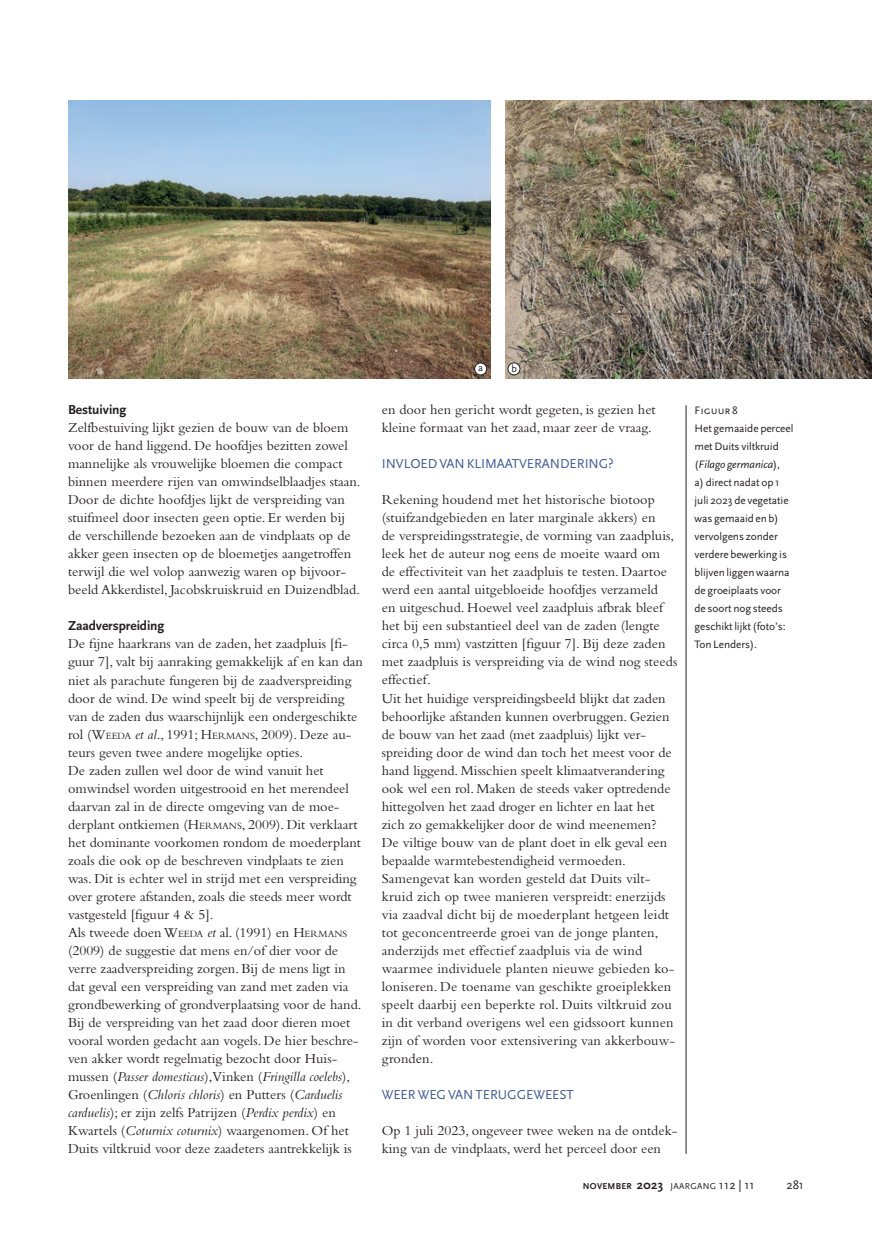
<style>
.page{position:relative;width:872px;height:1234px;background:#fff}
.page>*{position:absolute;margin:0;border:0;box-sizing:border-box;transform-origin:0 0}
.t1{font:14.25px/18px "Bembo";color:#231f20}
.t2{font:13.5px "Scala Sans";letter-spacing:-.005em;color:#405b90}
.t3{font:700 13.5px "Scala Sans";letter-spacing:-.005em;color:#231f20}
.t4{font:12.75px "Scala Sans";color:#231f20}
.t5{font:11.25px/18px "Scala Sans";letter-spacing:-.005em;color:#231f20}
.t6{font:11.25px "Scala Sans Caps";letter-spacing:-.005em;color:#231f20}
.t7{font:10.5px "Scala Sans";color:#231f20}
.t8{font:700 8.85px "Scala Sans";letter-spacing:.035em;color:#231f20}
.s1{font-style:inherit}
.s2{font-size:10.05px}
.s3{font-style:italic}
.s4{font-size:12.75px}
.s5{font-weight:400}
.s6{font-weight:400;font-size:12.75px}
</style>
<div class="page">
<hr style="left:686px;top:405px;width:1px;height:748px;background:#231f20">
<img style="left:68px;top:100px;width:422px;height:278px">
<img style="left:505px;top:100px;width:367px;height:278px">
<div style="left:508px;top:363px;width:12px;height:12px;background:#fff;border-radius:50%"></div>
<div style="left:507px;top:362px;width:13px;height:13px;border:1px solid #231f20;border-radius:50%"></div>
<div style="left:474px;top:363px;width:12px;height:12px;background:#fff;border-radius:50%"></div>
<div style="left:474px;top:362px;width:13px;height:13px;border:1px solid #231f20;border-radius:50%"></div>
<p class="t3" style="left:68px;top:402px;width:60px">Bestuiving</p>
<p class="t1" style="left:68px;top:418px;width:294px">Zelfbestuiving lijkt gezien de bouw van de bloem voor de hand liggend. De hoofdjes bezitten zowel mannelijke als vrouwelijke bloemen die compact binnen meerdere rijen van omwindselblaadjes staan.<br>Door de dichte hoofdjes lijkt de verspreiding van stuifmeel door insecten geen optie. Er werden bij de verschillende bezoeken aan de vindplaats op de akker geen insecten op de bloemetjes aangetroffen terwijl die wel volop aanwezig waren op bijvoor&shy;beeld Akkerdistel, Jacobskruiskruid en Duizendblad.</p>
<p class="t3" style="left:68px;top:618px;width:98px">Zaadverspreiding</p>
<p class="t1" style="left:68px;top:634px;width:296px">De fijne haarkrans van de zaden, het zaadpluis [fi&shy;guur 7], valt bij aanraking gemakkelijk af en kan dan niet als parachute fungeren bij de zaadverspreiding door de wind. De wind speelt bij de verspreiding van de zaden dus waarschijnlijk een ondergeschikte rol (<span class="s1">W</span><span class="s2">EEDA</span> <span class="s3">et al</span>., 1991; <span class="s1">H</span><span class="s2">ERMANS</span>, 2009). Deze au&shy;teurs geven twee andere mogelijke opties.<br>De zaden zullen wel door de wind vanuit het omwindsel worden uitgestrooid en het merendeel daarvan zal in de directe omgeving van de moe&shy;derplant ontkiemen (<span class="s1">H</span><span class="s2">ERMANS</span>, 2009). Dit verklaart het dominante voorkomen rondom de moederplant zoals die ook op de beschreven vindplaats te zien was. Dit is echter wel in strijd met een verspreiding over grotere afstanden, zoals die steeds meer wordt vastgesteld [figuur 4 &amp; 5].<br>Als tweede doen <span class="s1">W</span><span class="s2">EEDA</span> <span class="s3">et</span> al. (1991) en <span class="s1">H</span><span class="s2">ERMANS </span>(2009) de suggestie dat mens en/of dier voor de verre zaadverspreiding zorgen. Bij de mens ligt in dat geval een verspreiding van zand met zaden via grondbewerking of grondverplaatsing voor de hand.<br>Bij de verspreiding van het zaad door dieren moet vooral worden gedacht aan vogels. De hier beschre&shy;ven akker wordt regelmatig bezocht door Huis&shy;mussen (<span class="s3">Passer domesticus</span>),Vinken (<span class="s3">Fringilla coelebs</span>), Groenlingen (<span class="s3">Chloris chloris</span>) en Putters (<span class="s3">Carduelis carduelis</span>); er zijn zelfs Patrijzen (<span class="s3">Perdix perdix</span>) en Kwartels (<span class="s3">Coturnix coturnix</span>) waargenomen. Of het Duits viltkruid voor deze zaadeters aantrekkelijk is</p>
<p class="t7" style="left:478px;top:362px;width:6px">a</p>
<p class="t7" style="left:511px;top:363px;width:7px">b</p>
<p class="t1" style="left:382px;top:400px;width:275px">en door hen gericht wordt gegeten, is gezien het kleine formaat van het zaad, maar zeer de vraag.</p>
<p class="t2" style="left:382px;top:456px;width:234px">INVLOED VAN KLIMAATVERANDERING?</p>
<p class="t1" style="left:382px;top:490px;width:297px">Rekening houdend met het historische biotoop (stuifzandgebieden en later marginale akkers) en<br>de verspreidingsstrategie, de vorming van zaadpluis, leek het de auteur nog eens de moeite waard om<br>de effectiviteit van het zaadpluis te testen. Daartoe werd een aantal uitgebloeide hoofdjes verzameld<br>en uitgeschud. Hoewel veel zaadpluis afbrak bleef het bij een substantieel deel van de zaden (lengte circa 0,5 mm) vastzitten [figuur 7]. Bij deze zaden met zaadpluis is verspreiding via de wind nog steeds effectief.<br>Uit het huidige verspreidingsbeeld blijkt dat zaden behoorlijke afstanden kunnen overbruggen. Gezien de bouw van het zaad (met zaadpluis) lijkt ver&shy;spreiding door de wind dan toch het meest voor de hand liggend. Misschien speelt klimaatverandering ook wel een rol. Maken de steeds vaker optredende hittegolven het zaad droger en lichter en laat het zich zo gemakkelijker door de wind meenemen?<br>De viltige bouw van de plant doet in elk geval een bepaalde warmtebestendigheid vermoeden.<br>Samengevat kan worden gesteld dat Duits vilt&shy;kruid zich op twee manieren verspreidt: enerzijds via zaadval dicht bij de moederplant hetgeen leidt tot geconcentreerde groei van de jonge planten, anderzijds met effectief zaadpluis via de wind waarmee individuele planten nieuwe gebieden ko&shy;loniseren. De toename van geschikte groeiplekken speelt daarbij een beperkte rol. Duits viltkruid zou in dit verband overigens wel een gidssoort kunnen zijn of worden voor extensivering van akkerbouw&shy;gronden.</p>
<p class="t2" style="left:382px;top:1086px;width:194px">WEER WEG VAN TERUGGEWEEST</p>
<p class="t1" style="left:382px;top:1120px;width:297px">Op 1 juli 2023, ongeveer twee weken na de ontdek&shy;king van de vindplaats, werd het perceel door een</p>
<p class="t6" style="left:694px;top:404px;width:45px">Figuur 8</p>
<p class="t5" style="left:694px;top:420px;width:100px">Het gemaaide perceel met Duits viltkruid (<span class="s3">Filago germanica</span>),<br>a) direct nadat op 1 juli 2023 de vegetatie was gemaaid en b) vervolgens zonder verdere bewerking is blijven liggen waarna de groeiplaats voor de soort nog steeds geschikt lijkt (foto’s:<br>Ton Lenders).</p>
<p class="t8" style="left:583px;top:1180px;width:173px">NOVEMBER <span class="s4">2023</span> <span class="s5">JAARGANG</span> <span class="s6">112 | 11</span></p>
<p class="t4" style="left:786px;top:1177px;width:19px">281</p>
</div>
